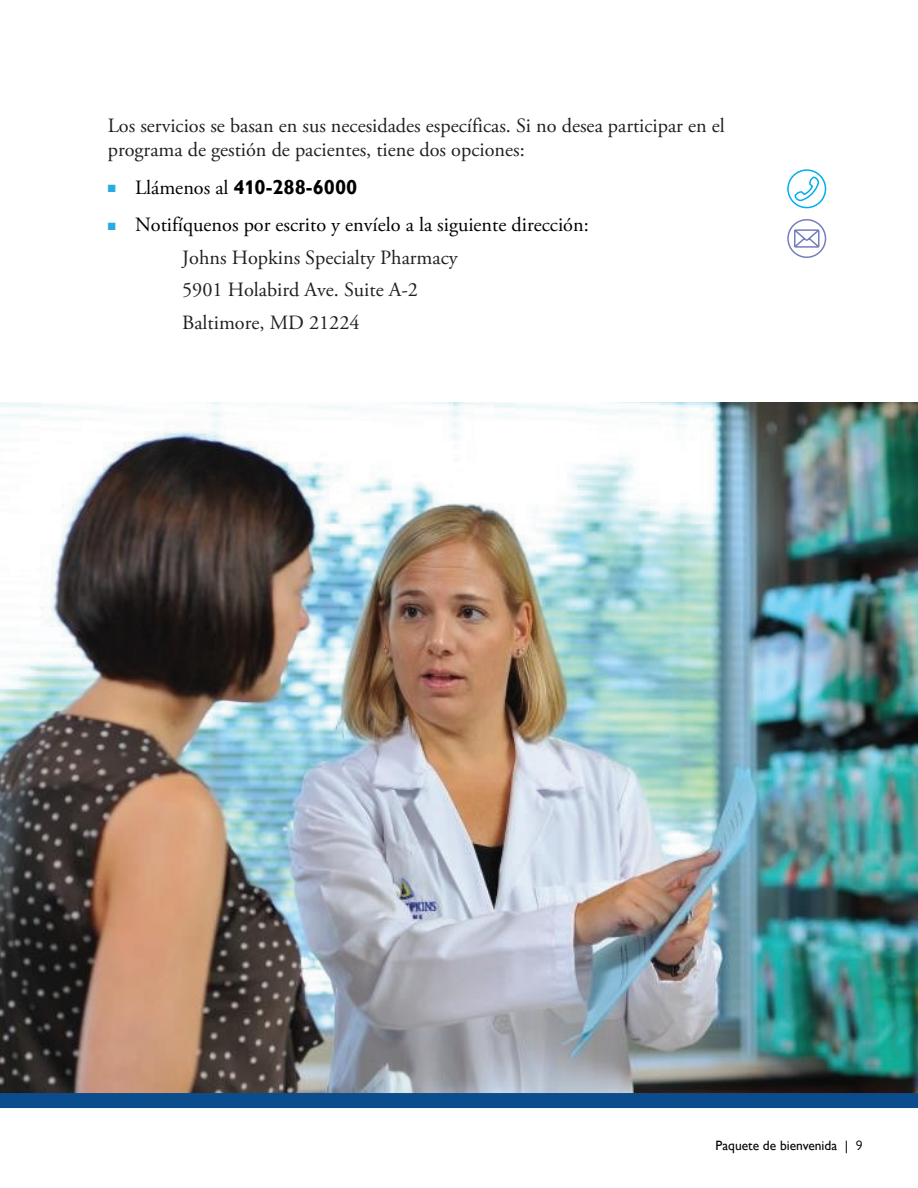
<style>
.page{position:relative;width:918px;height:1188px;background:#fff}
.page>*{position:absolute;margin:0;border:0;box-sizing:border-box;transform-origin:0 0}
.Body_Text{font:20.25px/24px "Adobe Garamond Pro";color:#231f20}
.Body_Text-2{font:20.25px "Adobe Garamond Pro";color:#000}
.t1{font:700 20.25px "Gill Sans";color:#000}
.t2{font:13.5px "Gill Sans";color:#050607}
.s1{color:#29abe2}
.s2{font-family:"Adobe Garamond Pro";font-weight:400}
.s3{font-family:"Gill Sans Nova";font-weight:800;font-stretch:condensed}
.s4{font-family:"Gill Sans Nova"}
</style>
<div class="page">
<svg style="left:787px;top:169px;width:40px;height:89px"></svg>
<img style="left:0;top:403px;width:918px;height:690px">
<div style="left:0;top:1093px;width:918px;height:15px;background:#0b4c8c"></div>
<p class="Body_Text" style="left:108px;top:114px;width:618px">Los servicios se basan en sus necesidades específicas. Si no desea participar en el programa de gestión de pacientes, tiene dos opciones:</p>
<p class="t1" style="left:108px;top:175px;width:251px"><span class="s1">■</span> <span class="s2">Llámenos al</span> 4<span class="s3">1</span>0-288-6000</p>
<p class="Body_Text-2" style="left:108px;top:213px;width:482px"><span class="s1">■</span> Notifíquenos por escrito y envíelo a la siguiente dirección:</p>
<p class="Body_Text" style="left:182px;top:246px;width:277px">Johns Hopkins Specialty Pharmacy</p>
<p class="Body_Text" style="left:182px;top:279px;width:237px">5901 Holabird Ave. Suite A-2</p>
<p class="Body_Text" style="left:182px;top:311px;width:179px">Baltimore, MD 21224</p>
<p class="t2" style="left:716px;top:1138px;width:148px">Paquete de bienvenida | <span class="s4">9</span></p>
</div>
